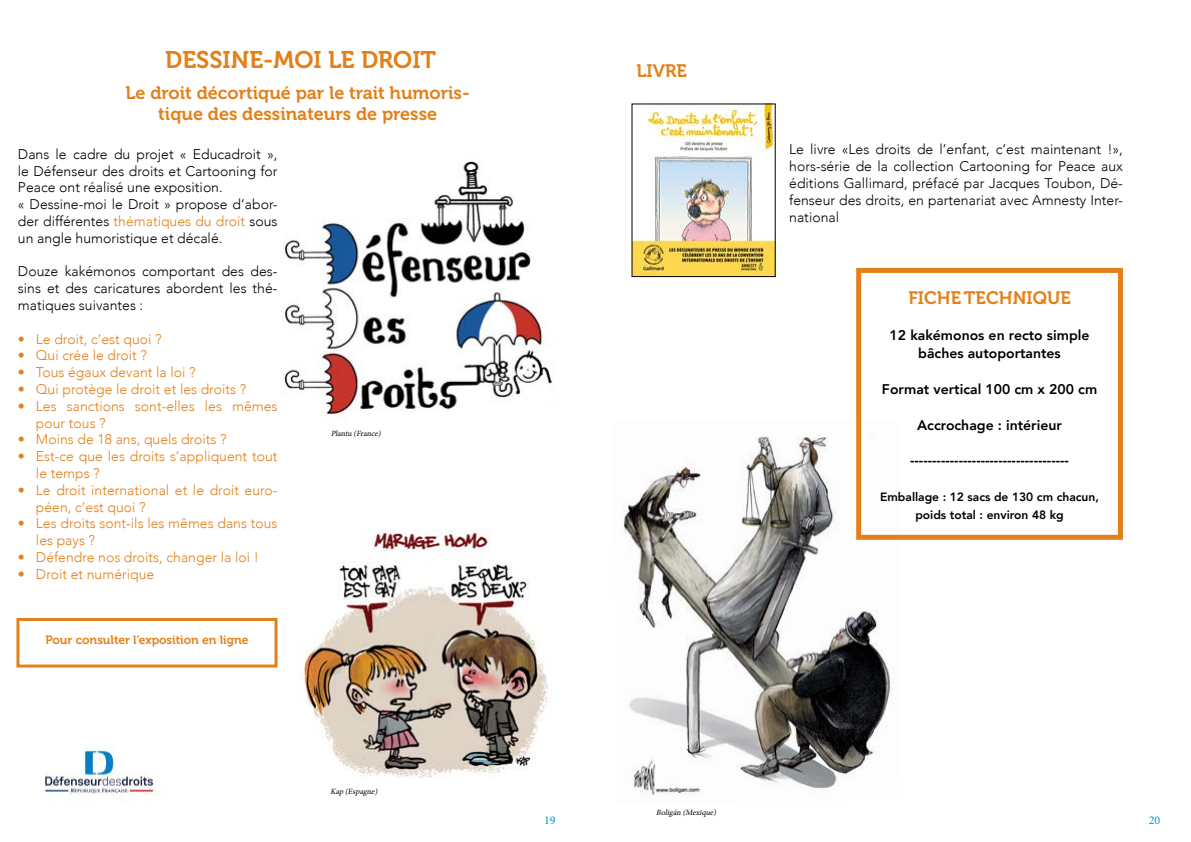
<style>
.page{position:relative;width:1191px;height:842px;background:#fff}
.page>*{position:absolute;margin:0;border:0;box-sizing:border-box;transform-origin:0 0}
.t1{font:24px "Museo 700";color:#e38019}
.t2{font:18px/21.6px "Museo 700";color:#e38019;text-align:center}
.t3{font:300 14px/16.8px "Avenir";color:#000;text-align:justify}
.t4{font:300 14px/16.8px "Avenir";color:#e38019}
.t5{font:800 14px/18px "Avenir";color:#000;text-align:center}
.t6{font:800 12px/18px "Avenir";color:#000;text-align:center}
.t7{font:12px "Museo 700";color:#e38019}
.t8{font:12px "Minion Pro";color:#0097ce}
.t9{font:italic 8px "Minion Pro";color:#000}
.s1{color:#e38019}
</style>
<div class="page">
<img style="left:283px;top:161px;width:270px;height:256px">
<div style="left:16px;top:618px;width:261px;height:49px;border:3px solid #e38019"></div>
<img style="left:36px;top:744px;width:120px;height:54px">
<img style="left:303px;top:530px;width:245px;height:248px">
<img style="left:623px;top:436px;width:268px;height:360px">
<div style="left:856px;top:268px;width:267px;height:272px;border:5px solid #e38019"></div>
<img style="left:633px;top:105px;width:140px;height:170px">
<h1 class="t1" style="left:165px;top:46px;width:272px">DESSINE-MOI LE DROIT</h1>
<p class="t2" style="left:126px;top:82px;width:346px">Le droit décortiqué par le trait humoris&shy;tique des dessinateurs de presse</p>
<p class="t3" style="left:18px;top:146px;width:261px;text-align:left">Dans le cadre du projet « Educadroit », le Défenseur des droits et Cartooning for Peace ont réalisé une exposition.<br>« Dessine-moi le Droit » propose d’abor&shy;der différentes <span class="s1">thématiques du droit</span> sous un angle humoristique et décalé.</p>
<p class="t3" style="left:18px;top:263px;width:261px">Douze kakémonos comportant des des&shy;sins et des caricatures abordent les thé&shy;matiques suivantes :</p>
<p class="t4" style="left:18px;top:330px;width:145px">• Le droit, c’est quoi ?</p>
<p class="t4" style="left:18px;top:347px;width:131px">• Qui crée le droit ?</p>
<p class="t4" style="left:18px;top:364px;width:179px">• Tous égaux devant la loi ?</p>
<p class="t4" style="left:18px;top:381px;width:230px">• Qui protège le droit et les droits ?</p>
<p class="t4" style="left:36px;top:398px;width:243px;text-indent:-18px">• Les sanctions sont-elles les mêmes pour tous ?</p>
<p class="t4" style="left:18px;top:431px;width:210px">• Moins de 18 ans, quels droits ?</p>
<p class="t4" style="left:36px;top:448px;width:243px;text-indent:-18px">• Est-ce que les droits s’appliquent tout le temps ?</p>
<p class="t4" style="left:36px;top:482px;width:243px;text-indent:-18px">• Le droit international et le droit euro&shy;péen, c’est quoi ?</p>
<p class="t4" style="left:36px;top:515px;width:243px;text-indent:-18px">• Les droits sont-ils les mêmes dans tous les pays ?</p>
<p class="t4" style="left:18px;top:549px;width:242px">• Défendre nos droits, changer la loi !</p>
<p class="t4" style="left:18px;top:566px;width:138px">• Droit et numérique</p>
<p class="t7" style="left:45px;top:633px;width:205px">Pour consulter l’exposition en ligne</p>
<p class="t9" style="left:331px;top:428px;width:53px">Plantu (France)</p>
<p class="t9" style="left:330px;top:786px;width:50px">Kap (Espagne)</p>
<p class="t8" style="left:544px;top:812px;width:13px">19</p>
<p class="t2" style="left:636px;top:60px;width:52px">LIVRE</p>
<p class="t3" style="left:789px;top:141px;width:335px">Le livre «Les droits de l’enfant, c’est maintenant !», hors-série de la collection Cartooning for Peace aux éditions Gallimard, préfacé par Jacques Toubon, Dé&shy;fenseur des droits, en partenariat avec Amnesty Inter&shy;national</p>
<p class="t2" style="left:908px;top:288px;width:164px">FICHETECHNIQUE</p>
<p class="t5" style="left:889px;top:327px;width:201px">12 kakémonos en recto simple bâches autoportantes</p>
<p class="t5" style="left:882px;top:381px;width:217px">Format vertical 100 cm x 200 cm</p>
<p class="t5" style="left:917px;top:417px;width:146px">Accrochage : intérieur</p>
<p class="t5" style="left:910px;top:451px;width:160px">------------------------------------</p>
<p class="t6" style="left:880px;top:488px;width:220px">Emballage : 12 sacs de 130 cm chacun, poids total : environ 48 kg</p>
<p class="t9" style="left:656px;top:807px;width:63px">Boligán (Mexique)</p>
<p class="t8" style="left:1148px;top:812px;width:13px">20</p>
</div>
